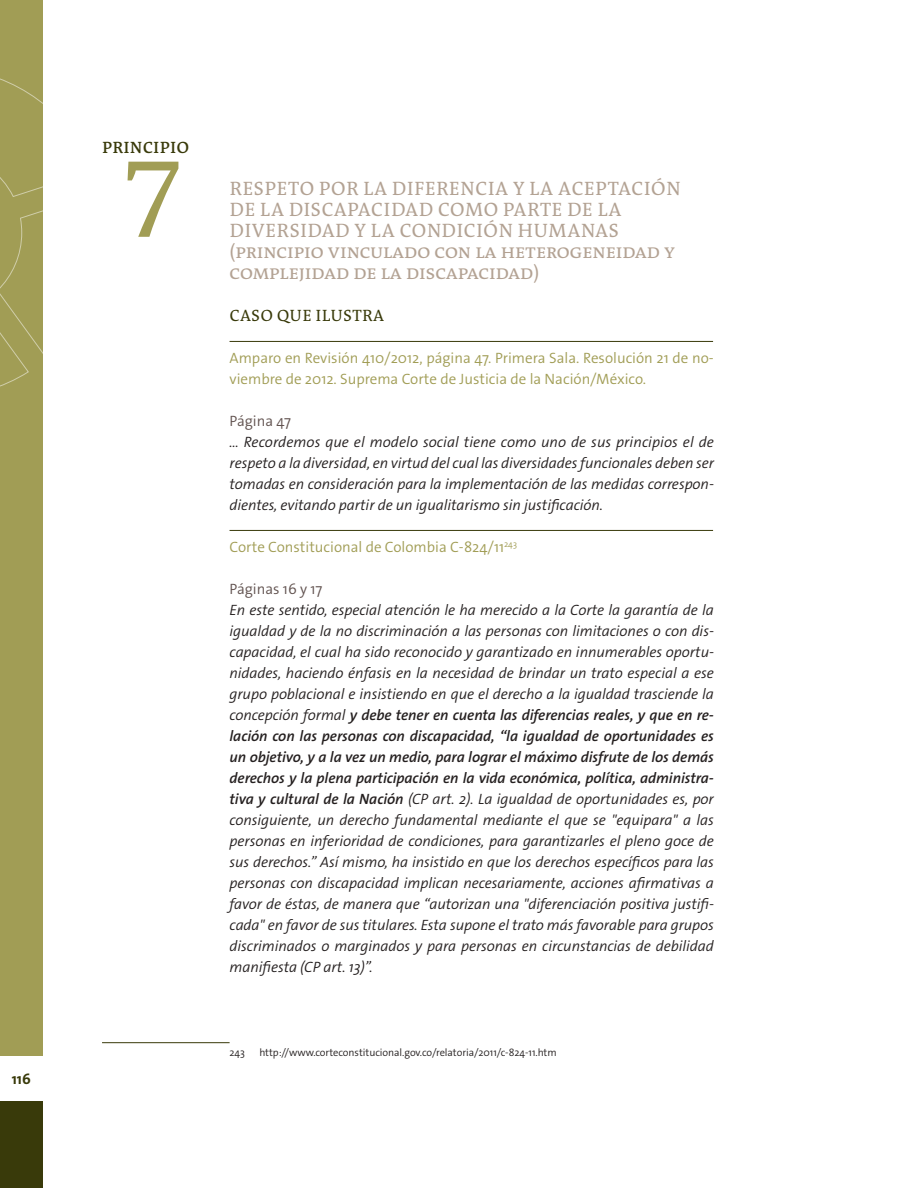
<style>
.page{position:relative;width:918px;height:1188px;background:#fff}
.page>*{position:absolute;margin:0;border:0;box-sizing:border-box;transform-origin:0 0}
.t1{font:111.3px "The Antiqua B W5 c Plain";color:#a19d55}
.t2{font:19.5px/21px "The Antiqua B W5 c Plain";color:#b3a293}
.t3{font:16.5px "The Antiqua B W5 c Plain";color:#393a0a}
.t4{font:600 16.5px "The Antiqua B W6 c";color:#393a0a}
.t5{font:italic 300 15px/21px "The Sans Os F";letter-spacing:-.005em;color:#241f1f;text-align:justify}
.t6{font:300 15px/21px "The Sans Os F";color:#a19d55}
.t7{font:300 15px "The Sans Os F";color:#61524f}
.t8{font:700 15px "The Sans Os F";color:#393a0a}
.t9{font:300 10.5px "The Sans Os F";letter-spacing:-.005em;color:#241f1f}
.s1{font-weight:600}
</style>
<div class="page">
<div style="left:0;top:1101px;width:43px;height:87px;background:#393a0a"></div>
<div style="left:0;top:0;width:43px;height:1056px;background:#a19d55"></div>
<svg style="left:0;top:78px;width:43px;height:309px"></svg>
<hr style="left:230px;top:341px;width:483px;height:1px;background:#393a0a">
<hr style="left:230px;top:530px;width:483px;height:1px;background:#393a0a">
<hr style="left:102px;top:1042px;width:128px;height:1px;background:#393a0a">
<p class="t8" style="left:12px;top:1070px;width:20px">116</p>
<p class="t4" style="left:102px;top:137px;width:89px">PRINCIPIO</p>
<h1 class="t1" style="left:122px;top:128px;width:63px">7</h1>
<h2 class="t2" style="left:230px;top:178px;width:453px">RESPETO POR LA DIFERENCIA Y LA ACEPTACIÓN DE LA DISCAPACIDAD COMO PARTE DE LA DIVERSIDAD Y LA CONDICIÓN HUMANAS (principio vinculado con la heterogeneidad y complejidad de la discapacidad)</h2>
<p class="t3" style="left:230px;top:305px;width:157px">CASO QUE ILUSTRA</p>
<p class="t6" style="left:230px;top:347px;width:486px">Amparo en Revisión 410/2012, página 47. Primera Sala. Resolución 21 de no&shy;viembre de 2012. Suprema Corte de Justicia de la Nación/México.</p>
<p class="t7" style="left:230px;top:411px;width:63px">Página 47</p>
<p class="t5" style="left:230px;top:431px;width:486px">… Recordemos que el modelo social tiene como uno de sus principios el de respeto a la diversidad, en virtud del cual las diversidades funcionales deben ser tomadas en consideración para la implementación de las medidas correspon&shy;dientes, evitando partir de un igualitarismo sin justificación.</p>
<p class="t6" style="left:230px;top:536px;width:289px">Corte Constitucional de Colombia C-824/11<sup>243</sup></p>
<p class="t7" style="left:230px;top:579px;width:94px">Páginas 16 y 17</p>
<p class="t5" style="left:230px;top:599px;width:486px">En este sentido, especial atención le ha merecido a la Corte la garantía de la igualdad y de la no discriminación a las personas con limitaciones o con dis&shy;capacidad, el cual ha sido reconocido y garantizado en innumerables oportu&shy;nidades, haciendo énfasis en la necesidad de brindar un trato especial a ese grupo poblacional e insistiendo en que el derecho a la igualdad trasciende la concepción formal <span class="s1">y debe tener en cuenta las diferencias reales, y que en re&shy;lación con las personas con discapacidad, “la igualdad de oportunidades es un objetivo, y a la vez un medio, para lograr el máximo disfrute de los demás derechos y la plena participación en la vida económica, política, administra&shy;tiva y cultural de la Nación</span> (CP art. 2). La igualdad de oportunidades es, por consiguiente, un derecho fundamental mediante el que se "equipara" a las personas en inferioridad de condiciones, para garantizarles el pleno goce de sus derechos.” Así mismo, ha insistido en que los derechos específicos para las personas con discapacidad implican necesariamente, acciones afirmativas a favor de éstas, de manera que “autorizan una "diferenciación positiva justifi&shy;cada" en favor de sus titulares. Esta supone el trato más favorable para grupos discriminados o marginados y para personas en circunstancias de debilidad manifiesta (CP art. 13)”.</p>
<p class="t9" style="left:230px;top:1046px;width:17px">243</p>
<p class="t9" style="left:259px;top:1046px;width:299px">http://www.corteconstitucional.gov.co/relatoria/2011/c-824-11.htm</p>
</div>
